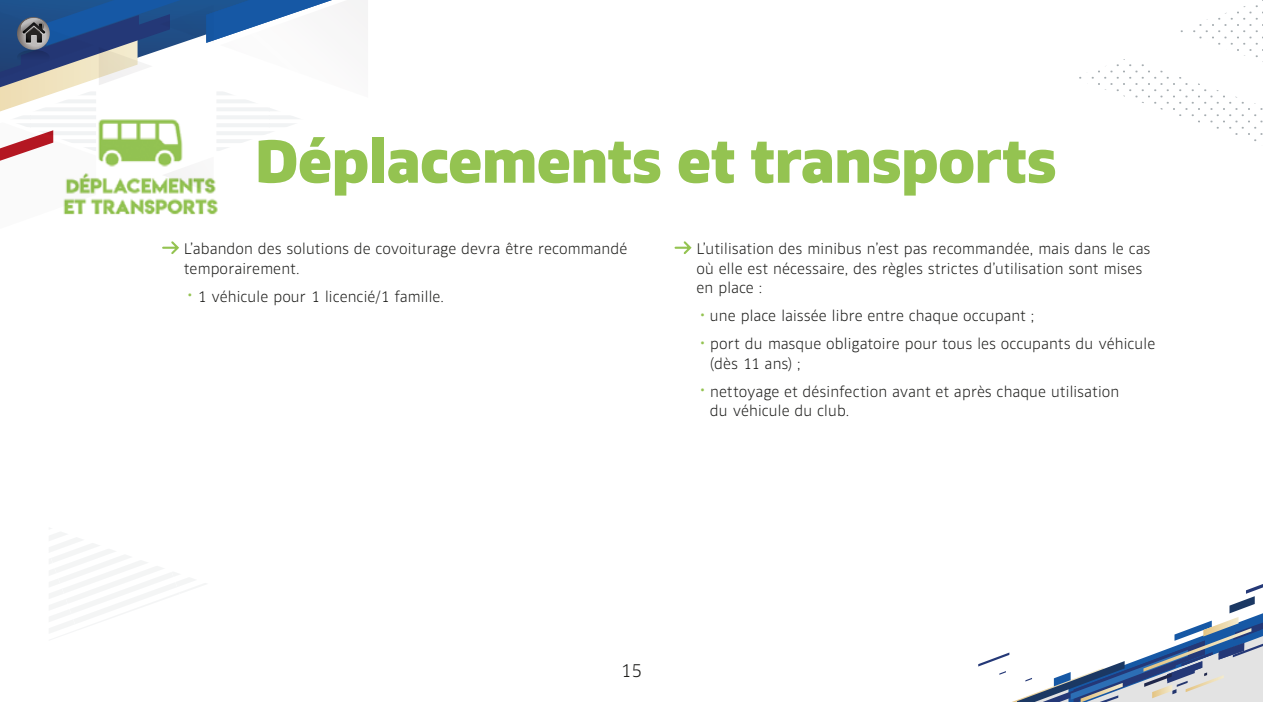
<style>
.page{position:relative;width:1263px;height:702px;background:#fff}
.page>*{position:absolute;margin:0;border:0;box-sizing:border-box;transform-origin:0 0}
.t1{font:60px "FFF Equipe Black";letter-spacing:-.005em;color:#94c351}
.t2{font:18px "FFF Equipe Light";color:#1d1d1b}
.t3{font:15px/19.5px "FFF Equipe Light";letter-spacing:-.01em;color:#1d1d1b}
.s1{color:#94c351}
</style>
<div class="page">
<svg style="left:978px;top:584px;width:285px;height:118px"></svg>
<svg style="left:49px;top:528px;width:157px;height:110px"></svg>
<svg style="left:1079px;top:0;width:184px;height:142px"></svg>
<svg style="left:0;top:0;width:368px;height:254px"></svg>
<svg style="left:674px;top:241px;width:18px;height:13px"></svg>
<h1 class="t1" style="left:255px;top:124px;width:803px">Déplacements et transports</h1>
<p class="t3" style="left:184px;top:239px;width:445px">L’abandon des solutions de covoiturage devra être recommandé temporairement.</p>
<p class="t3" style="left:188px;top:286px;width:258px"><span class="s1">•</span> 1 véhicule pour 1 licencié/1 famille.</p>
<p class="t3" style="left:696px;top:239px;width:456px">L’utilisation des minibus n’est pas recommandée, mais dans le cas où elle est nécessaire, des règles strictes d’utilisation sont mises en place :</p>
<p class="t3" style="left:700px;top:306px;width:336px"><span class="s1">•</span> une place laissée libre entre chaque occupant ;</p>
<p class="t3" style="left:710px;top:334px;width:447px;text-indent:-10px"><span class="s1">•</span> port du masque obligatoire pour tous les occupants du véhicule (dès 11 ans) ;</p>
<p class="t3" style="left:710px;top:381px;width:411px;text-indent:-10px"><span class="s1">•</span> nettoyage et désinfection avant et après chaque utilisation du véhicule du club.</p>
<p class="t2" style="left:621px;top:660px;width:23px">15</p>
</div>
